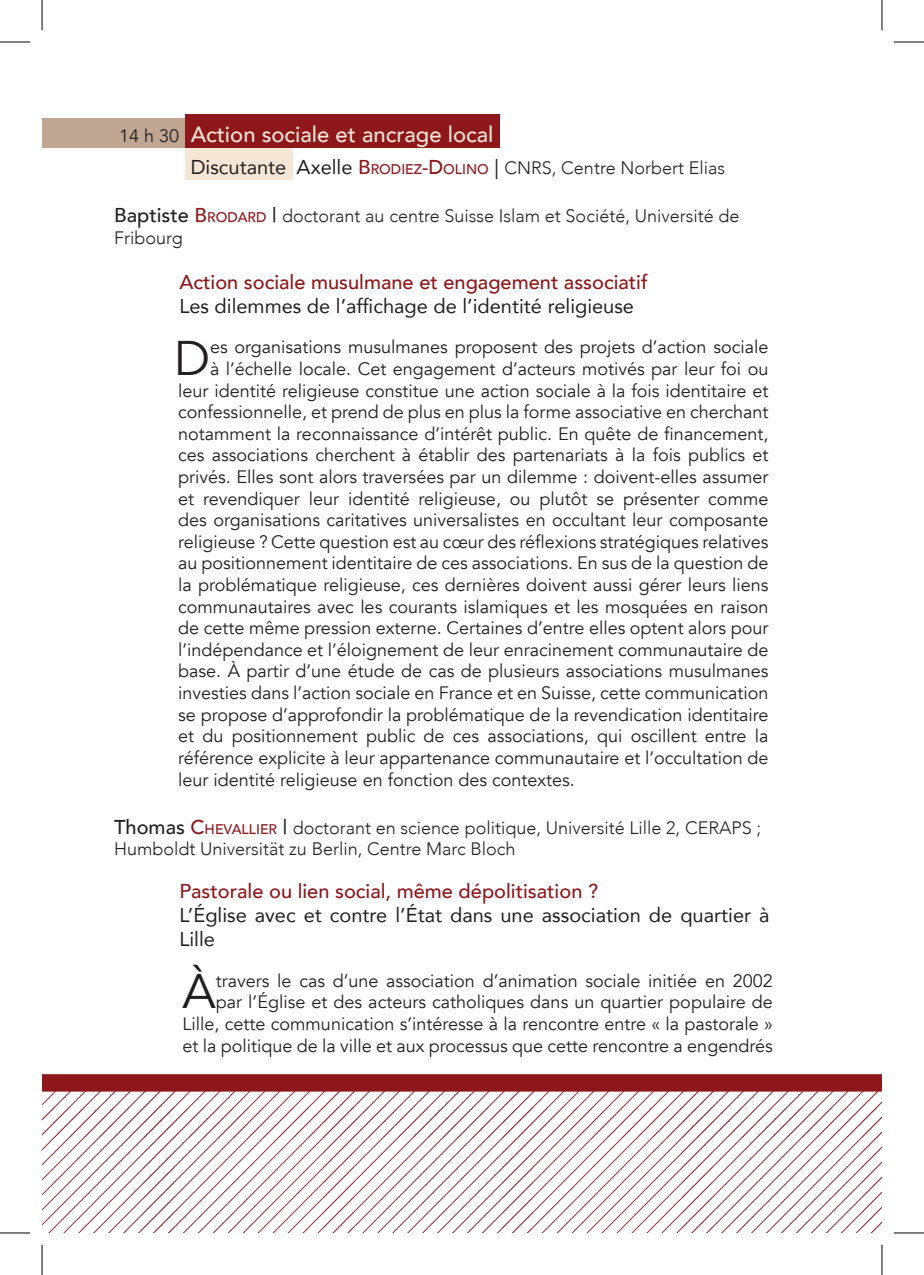
<style>
.page{position:relative;width:924px;height:1275px;background:#fff}
.page>*{position:absolute;margin:0;border:0;box-sizing:border-box;transform-origin:0 0}
.Résumé{font:48.6px "Avenir";color:#231f20}
.Titre_session{font:500 22px "Avenir";color:#f6e6d6}
.Sous-titre_communica{font:20px/24px "Avenir";color:#231f20}
.Paragraphe_Titre_com{font:500 20px "Avenir";color:#8d171a}
.Discutant{font:20px "Avenir";color:#231f20}
.Résumé-2{font:18px/21.6px "Avenir";color:#231f20;text-align:right}
.Paragraphe_nom_inter{font:300 18px/21.6px "Avenir";color:#231f20}
.Discutant-2{font:300 18px "Avenir";color:#231f20}
.Heures{font:18px "Avenir";color:#231f20}
.s1{font-weight:400;font-size:20px}
.s2{font-weight:500;font-size:20px;color:#8d171a}
.s3{font-weight:500;font-size:14px;color:#8d171a}
.s4{font-weight:500;font-size:20px}
</style>
<div class="page">
<svg style="left:42px;top:1074px;width:839px;height:159px"></svg>
<div style="left:42px;top:118px;width:143px;height:29px;background:#c0a793"></div>
<div style="left:185px;top:114px;width:314px;height:33px;background:#8d171a"></div>
<div style="left:185px;top:148px;width:107px;height:32px;background:#f6e6d6"></div>
<hr style="left:0;top:42px;width:30px;height:1px;background:#000">
<hr style="left:893px;top:42px;width:30px;height:1px;background:#000">
<hr style="left:0;top:1232px;width:30px;height:1px;background:#000">
<hr style="left:893px;top:1232px;width:30px;height:1px;background:#000">
<hr style="left:42px;top:0;width:1px;height:30px;background:#000">
<hr style="left:42px;top:1245px;width:1px;height:30px;background:#000">
<hr style="left:881px;top:0;width:1px;height:30px;background:#000">
<hr style="left:881px;top:1245px;width:1px;height:30px;background:#000">
<p class="Heures" style="left:119px;top:125px;width:62px">14 h 30</p>
<p class="Titre_session" style="left:191px;top:115px;width:304px">Action sociale et ancrage local</p>
<p class="Discutant" style="left:191px;top:151px;width:97px">Discutante</p>
<p class="Discutant-2" style="left:296px;top:157px;width:430px"><span class="s1">Axelle</span> <span class="s2">B</span> <span class="s3">RODIEZ</span><span class="s2">-D</span><span class="s3">OLINO</span> <span class="s1">|</span> CNRS, Centre Norbert Elias</p>
<p class="Paragraphe_nom_inter" style="left:114px;top:205px;width:626px"><span class="s4">Baptiste</span> <span class="s2">B</span> <span class="s3">RODARD</span> <span class="s4">|</span> doctorant au centre Suisse Islam et Société, Université de<br>Fribourg</p>
<p class="Paragraphe_Titre_com" style="left:179px;top:264px;width:469px">Action sociale musulmane et engagement associatif</p>
<p class="Sous-titre_communica" style="left:179px;top:293px;width:456px">Les dilemmes de l’affichage de l’identité religieuse</p>
<p class="Résumé" style="left:174px;top:329px;width:37px">D</p>
<p class="Résumé-2" style="left:210px;top:337px;width:559px">es organisations musulmanes proposent des projets d’action sociale</p>
<p class="Résumé-2" style="left:210px;top:358px;width:559px">à l’échelle locale. Cet engagement d’acteurs motivés par leur foi ou</p>
<p class="Résumé-2" style="left:178px;top:380px;width:591px">leur identité religieuse constitue une action sociale à la fois identitaire et</p>
<p class="Résumé-2" style="left:178px;top:401px;width:591px">confessionnelle, et prend de plus en plus la forme associative en cherchant</p>
<p class="Résumé-2" style="left:178px;top:423px;width:591px">notamment la reconnaissance d’intérêt public. En quête de financement,</p>
<p class="Résumé-2" style="left:178px;top:445px;width:591px">ces associations cherchent à établir des partenariats à la fois publics et</p>
<p class="Résumé-2" style="left:178px;top:466px;width:591px">privés. Elles sont alors traversées par un dilemme : doivent-elles assumer</p>
<p class="Résumé-2" style="left:178px;top:488px;width:591px">et revendiquer leur identité religieuse, ou plutôt se présenter comme</p>
<p class="Résumé-2" style="left:178px;top:509px;width:591px">des organisations caritatives universalistes en occultant leur composante</p>
<p class="Résumé-2" style="left:178px;top:531px;width:591px">religieuse ? Cette question est au cœur des réflexions stratégiques relatives</p>
<p class="Résumé-2" style="left:178px;top:553px;width:591px">au positionnement identitaire de ces associations. En sus de la question de</p>
<p class="Résumé-2" style="left:178px;top:574px;width:591px">la problématique religieuse, ces dernières doivent aussi gérer leurs liens</p>
<p class="Résumé-2" style="left:178px;top:596px;width:591px">communautaires avec les courants islamiques et les mosquées en raison</p>
<p class="Résumé-2" style="left:178px;top:617px;width:591px">de cette même pression externe. Certaines d’entre elles optent alors pour</p>
<p class="Résumé-2" style="left:178px;top:639px;width:591px">l’indépendance et l’éloignement de leur enracinement communautaire de</p>
<p class="Résumé-2" style="left:178px;top:661px;width:591px">base. À partir d’une étude de cas de plusieurs associations musulmanes</p>
<p class="Résumé-2" style="left:178px;top:682px;width:591px">investies dans l’action sociale en France et en Suisse, cette communication</p>
<p class="Résumé-2" style="left:178px;top:704px;width:591px">se propose d’approfondir la problématique de la revendication identitaire</p>
<p class="Résumé-2" style="left:178px;top:725px;width:591px">et du positionnement public de ces associations, qui oscillent entre la</p>
<p class="Résumé-2" style="left:178px;top:747px;width:591px">référence explicite à leur appartenance communautaire et l’occultation de</p>
<p class="Résumé-2" style="left:178px;top:769px;width:398px">leur identité religieuse en fonction des contextes.</p>
<p class="Paragraphe_nom_inter" style="left:114px;top:817px;width:648px"><span class="s4">Thomas</span> <span class="s2">C</span><span class="s3">HEVALLIER</span> <span class="s4">|</span> doctorant en science politique, Université Lille 2, CERAPS ;<br>Humboldt Universität zu Berlin, Centre Marc Bloch</p>
<p class="Paragraphe_Titre_com" style="left:179px;top:874px;width:420px">Pastorale ou lien social, même dépolitisation ?</p>
<p class="Sous-titre_communica" style="left:179px;top:902px;width:591px">L’Église avec et contre l’État dans une association de quartier à<br>Lille</p>
<p class="Résumé" style="left:182px;top:962px;width:35px">À</p>
<p class="Résumé-2" style="left:182px;top:970px;width:591px">travers le cas d’une association d’animation sociale initiée en 2002<br>par l’Église et des acteurs catholiques dans un quartier populaire de Lille, cette communication s’intéresse à la rencontre entre « la pastorale » et la politique de la ville et aux processus que cette rencontre a engendrés</p>
</div>
